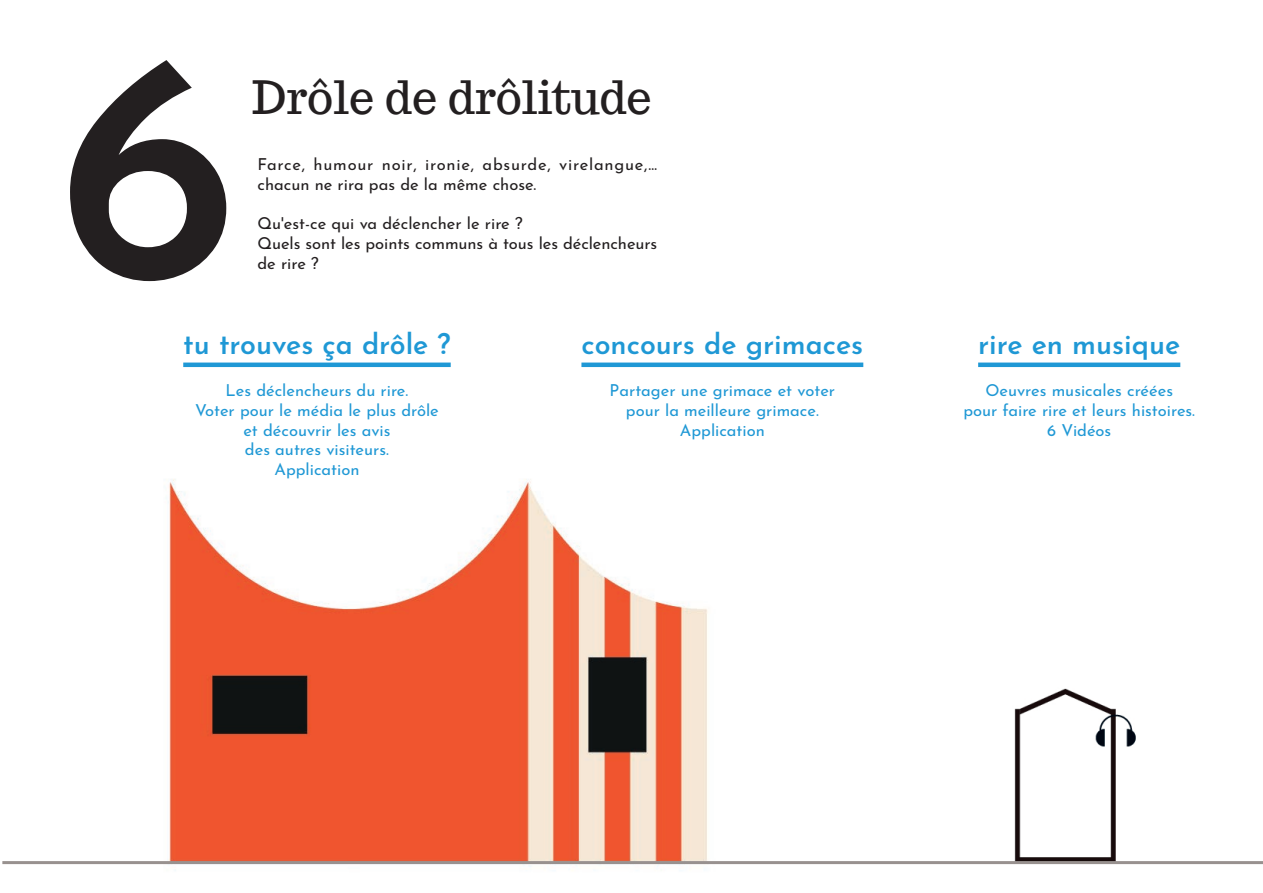
<style>
.page{position:relative;width:1263px;height:893px;background:#fff}
.page>*{position:absolute;margin:0;border:0;box-sizing:border-box;transform-origin:0 0}
.t1{font:600 325.5px "Josefin Sans";color:#231f20}
.t2{font:45px "Trocchi";color:#231f20}
.t3{font:600 28.5px "Josefin Sans";color:#1f98d5}
.t4{font:16.5px/19.8px "Josefin Sans";color:#1f98d5;text-align:center}
.t5{font:16.5px/19.8px "Josefin Sans";color:#231f20}
.t6{font:16.5px/19.8px "Josefin Sans";letter-spacing:.045em;color:#231f20}
</style>
<div class="page">
<img style="left:952px;top:688px;width:242px;height:177px">
<img style="left:128px;top:479px;width:664px;height:392px">
<hr style="left:581px;top:363px;width:282px;height:4px;background:#1f98d5">
<hr style="left:183px;top:363px;width:268px;height:4px;background:#1f98d5">
<hr style="left:978px;top:363px;width:202px;height:4px;background:#1f98d5">
<svg style="left:2px;top:861px;width:1261px;height:3px;background:#9a9290"></svg>
<h1 class="t1" style="left:59px;top:-114px;width:181px">6</h1>
<h2 class="t2" style="left:252px;top:68px;width:401px">Drôle de drôlitude</h2>
<p class="t6" style="left:257px;top:152px;width:401px">Farce, humour noir, ironie, absurde, virelangue,… chacun ne rira pas de la même chose.</p>
<p class="t5" style="left:257px;top:212px;width:401px">Qu'est-ce qui va déclencher le rire ?<br>Quels sont les points communs à tous les déclencheurs de rire ?</p>
<h3 class="t3" style="left:183px;top:320px;width:269px">tu trouves ça drôle ?</h3>
<p class="t4" style="left:195px;top:378px;width:245px">Les déclencheurs du rire.<br>Voter pour le média le plus drôle et découvrir les avis<br>des autres visiteurs.<br>Application</p>
<h3 class="t3" style="left:581px;top:320px;width:283px">concours de grimaces</h3>
<p class="t4" style="left:610px;top:378px;width:227px">Partager une grimace et voter pour la meilleure grimace.<br>Application</p>
<h3 class="t3" style="left:978px;top:320px;width:204px">rire en musique</h3>
<p class="t4" style="left:963px;top:378px;width:233px">Oeuvres musicales créées<br>pour faire rire et leurs histoires.<br>6 Vidéos</p>
</div>
